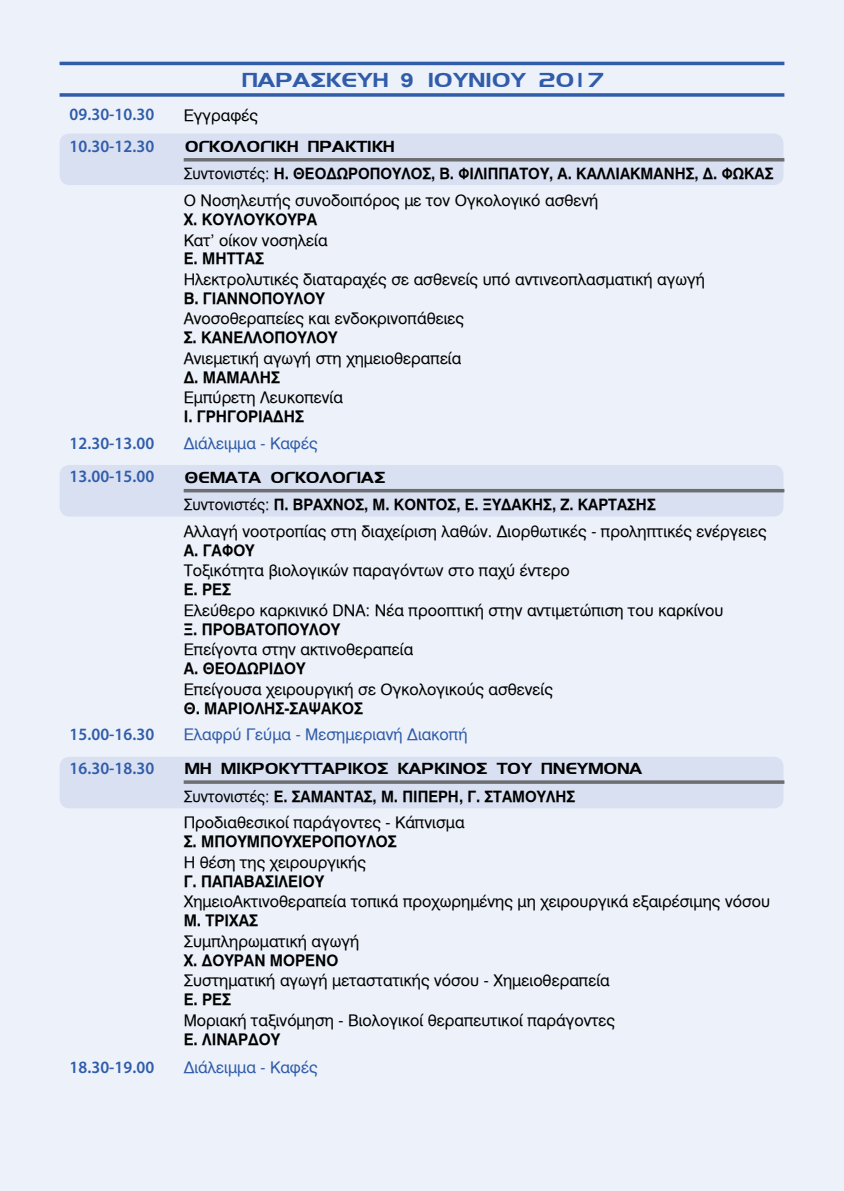
<style>
.page{position:relative;width:844px;height:1191px;background:#fff}
.page>*{position:absolute;margin:0;border:0;box-sizing:border-box;transform-origin:0 0}
.t1{font:21px "UB Omnius";color:#305caa;scale:1.2 1}
.t2{font:600 17.32px "Myriad Pro";letter-spacing:.005em;color:#305caa;scale:.95 1}
.t3{font:16.62px "UB Omnius";color:#000;scale:1.1 1}
.t4{font:15.75px "UB Helvetica";color:#000}
.t5{font:15.75px "UB Helvetica Bold";color:#000;scale:.95 1}
.t6{font:15.75px "UB Helvetica";color:#305caa}
.t7{font:15.4px "UB Helvetica Bold";color:#000;scale:.95 1}
.s1{font-family:"Arial";font-weight:700;font-size:19.43px}
.s2{font-family:"UB Helvetica"}
</style>
<div class="page">
<div style="left:0;top:0;width:843px;height:1191px;background:#edf2fa"></div>
<div style="left:60px;top:133px;width:723px;height:52px;background:#d9e0f1;border-radius:10px"></div>
<div style="left:60px;top:465px;width:723px;height:51px;background:#d9e0f1;border-radius:10px"></div>
<div style="left:60px;top:756px;width:723px;height:52px;background:#d9e0f1;border-radius:10px"></div>
<hr style="left:60px;top:62px;width:724px;height:3px;background:#305caa">
<svg style="left:60px;top:93px;width:724px;height:4px;background:#476eb3"></svg>
<hr style="left:184px;top:158px;width:600px;height:3px;background:#6d6e71">
<hr style="left:184px;top:489px;width:600px;height:3px;background:#6d6e71">
<svg style="left:184px;top:780px;width:600px;height:4px;background:#7a7b80"></svg>
<h1 class="t1" style="left:240px;top:69px;width:304px">ΠΑΡΑΣΚΕΥΗ <span class="s1">9</span> ΙΟΥΝΙΟΥ 2017</h1>
<p class="t2" style="left:69px;top:104px;width:91px">09.30-10.30</p>
<p class="t4" style="left:184px;top:106px;width:76px">Εγγραφές</p>
<p class="t2" style="left:69px;top:135px;width:91px">10.30-12.30</p>
<p class="t3" style="left:184px;top:137px;width:193px">OΓΚΟΛΟΓΙΚΗ ΠΡΑΚΤΙΚΗ</p>
<p class="t7" style="left:184px;top:165px;width:622px"><span class="s2">Συντονιστές:</span> Η. ΘΕΟΔΩΡΟΠΟΥΛΟΣ, Β. ΦΙΛΙΠΠΑΤΟΥ, Α. ΚΑΛΛΙΑΚΜΑΝΗΣ, Δ. ΦΩΚΑΣ</p>
<p class="t4" style="left:184px;top:191px;width:416px">Ο Νοσηλευτής συνοδοιπόρος με τον Ογκολογικό ασθενή</p>
<p class="t5" style="left:184px;top:210px;width:142px">Χ. ΚΟΥΛΟΥΚΟΥΡΑ</p>
<p class="t4" style="left:184px;top:231px;width:145px">Κατ’ οίκον νοσηλεία</p>
<p class="t5" style="left:184px;top:249px;width:86px">Ε. ΜΗΤΤΑΣ</p>
<p class="t4" style="left:184px;top:270px;width:522px">Ηλεκτρολυτικές διαταραχές σε ασθενείς υπό αντινεοπλασματική αγωγή</p>
<p class="t5" style="left:184px;top:289px;width:150px">Β. ΓΙΑΝΝΟΠΟΥΛΟΥ</p>
<p class="t4" style="left:184px;top:310px;width:282px">Ανοσοθεραπείες και ενδοκρινοπάθειες</p>
<p class="t5" style="left:184px;top:328px;width:163px">Σ. ΚΑΝΕΛΛΟΠΟΥΛΟΥ</p>
<p class="t4" style="left:184px;top:349px;width:279px">Ανιεμετική αγωγή στη χημειοθεραπεία</p>
<p class="t5" style="left:184px;top:368px;width:103px">Δ. ΜΑΜΑΛΗΣ</p>
<p class="t4" style="left:184px;top:389px;width:161px">Εμπύρετη Λευκοπενία</p>
<p class="t5" style="left:184px;top:407px;width:128px">I. ΓΡΗΓΟΡΙΑΔΗΣ</p>
<p class="t2" style="left:69px;top:432px;width:91px">12.30-13.00</p>
<p class="t6" style="left:184px;top:434px;width:135px">Διάλειμμα - Καφές</p>
<p class="t2" style="left:69px;top:465px;width:91px">13.00-15.00</p>
<p class="t3" style="left:184px;top:468px;width:184px">ΘΕΜΑΤΑ ΟΓΚΟΛΟΓΙΑΣ</p>
<p class="t7" style="left:184px;top:495px;width:498px"><span class="s2">Συντονιστές:</span> Π. ΒΡΑΧΝΟΣ, M. KONTOΣ, Ε. ΞΥΔΑΚΗΣ, Ζ. ΚΑΡΤΑΣΗΣ</p>
<p class="t4" style="left:184px;top:522px;width:584px">Αλλαγή νοοτροπίας στη διαχείριση λαθών. Διορθωτικές - προληπτικές ενέργειες</p>
<p class="t5" style="left:184px;top:541px;width:76px">Α. ΓΑΦΟΥ</p>
<p class="t4" style="left:184px;top:562px;width:387px">Τοξικότητα βιολογικών παραγόντων στο παχύ έντερο</p>
<p class="t5" style="left:184px;top:580px;width:51px">Ε. ΡΕΣ</p>
<p class="t4" style="left:184px;top:601px;width:541px">Ελεύθερο καρκινικό DNA: Νέα προοπτική στην αντιμετώπιση του καρκίνου</p>
<p class="t5" style="left:184px;top:620px;width:166px">Ξ. ΠΡΟΒΑΤΟΠΟΥΛΟΥ</p>
<p class="t4" style="left:184px;top:641px;width:231px">Επείγοντα στην ακτινοθεραπεία</p>
<p class="t5" style="left:184px;top:659px;width:130px">Α. ΘΕΟΔΩΡΙΔΟΥ</p>
<p class="t4" style="left:184px;top:680px;width:371px">Επείγουσα χειρουργική σε Ογκολογικούς ασθενείς</p>
<p class="t5" style="left:184px;top:698px;width:190px">Θ. ΜΑΡΙΟΛΗΣ-ΣΑΨΑΚΟΣ</p>
<p class="t2" style="left:69px;top:723px;width:91px">15.00-16.30</p>
<p class="t6" style="left:184px;top:726px;width:285px">Ελαφρύ Γεύμα - Μεσημεριανή Διακοπή</p>
<p class="t2" style="left:69px;top:757px;width:91px">16.30-18.30</p>
<p class="t3" style="left:184px;top:759px;width:418px">ΜΗ ΜΙΚΡΟΚΥΤΤΑΡΙΚΟΣ ΚΑΡΚΙΝΟΣ ΤΟΥ ΠΝΕΥΜΟΝΑ</p>
<p class="t7" style="left:184px;top:787px;width:413px"><span class="s2">Συντονιστές:</span> Ε. ΣΑΜΑΝΤΑΣ, Μ. ΠΙΠΕΡΗ, Γ. ΣΤΑΜΟΥΛΗΣ</p>
<p class="t4" style="left:184px;top:813px;width:282px">Προδιαθεσικοί παράγοντες - Κάπνισμα</p>
<p class="t5" style="left:184px;top:832px;width:226px">Σ. ΜΠΟΥΜΠΟΥΧΕΡΟΠΟΥΛΟΣ</p>
<p class="t4" style="left:184px;top:853px;width:184px">Η θέση της χειρουργικής</p>
<p class="t5" style="left:184px;top:871px;width:149px">Γ. ΠΑΠΑΒΑΣΙΛΕΙΟΥ</p>
<p class="t4" style="left:184px;top:892px;width:587px">ΧημειοΑκτινοθεραπεία τοπικά προχωρημένης μη χειρουργικά εξαιρέσιμης νόσου</p>
<p class="t5" style="left:184px;top:911px;width:80px">Μ. ΤΡΙΧΑΣ</p>
<p class="t4" style="left:184px;top:932px;width:177px">Συμπληρωματική αγωγή</p>
<p class="t5" style="left:184px;top:950px;width:164px">Χ. ΔΟΥΡΑΝ ΜΟΡΕΝΟ</p>
<p class="t4" style="left:184px;top:971px;width:427px">Συστηματική αγωγή μεταστατικής νόσου - Χημειοθεραπεία</p>
<p class="t5" style="left:184px;top:990px;width:51px">Ε. ΡΕΣ</p>
<p class="t4" style="left:184px;top:1011px;width:432px">Μοριακή ταξινόμηση - Βιολογικοί θεραπευτικοί παράγοντες</p>
<p class="t5" style="left:184px;top:1029px;width:103px">Ε. ΛΙΝΑΡΔΟΥ</p>
<p class="t2" style="left:69px;top:1056px;width:91px">18.30-19.00</p>
<p class="t6" style="left:184px;top:1058px;width:135px">Διάλειμμα - Καφές</p>
</div>
